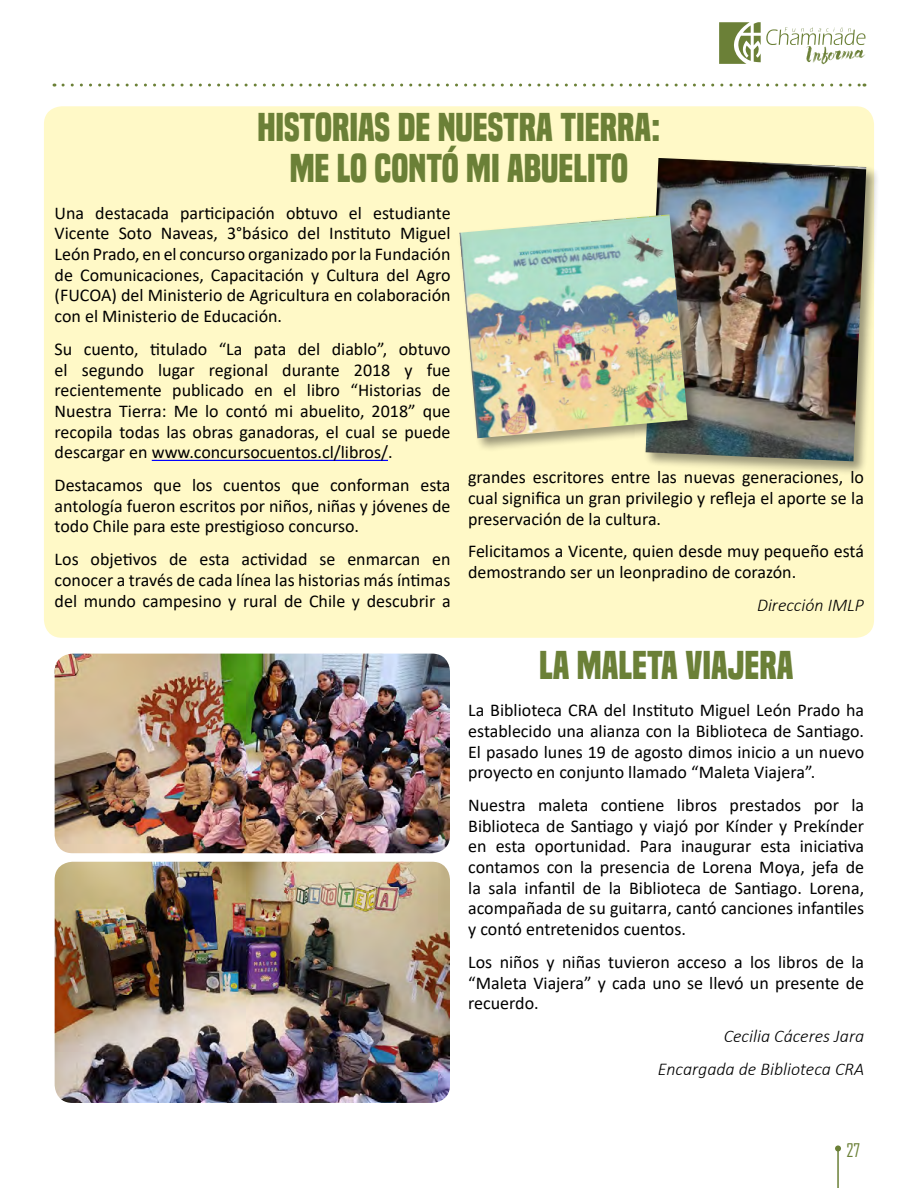
<style>
.page{position:relative;width:918px;height:1188px;background:#fff}
.page>*{position:absolute;margin:0;border:0;box-sizing:border-box;transform-origin:0 0}
.t1{font:700 37.5px/40.5px "Built Titling Rg";color:#6b8037;text-align:center}
.t2{font:18px/20.7px "Calibri";color:#000;text-align:justify}
.t3{font:italic 300 18px/32.7px "Calibri";color:#000;text-align:right}
.t4{font:18px "Agency FB";color:#6b8037}
</style>
<div class="page">
<div style="left:44px;top:106px;width:830px;height:532px;background:#fff9c7;border-radius:18px"></div>
<div style="left:644px;top:156px;width:237px;height:320px;background:#000;opacity:.4"></div>
<img style="left:646px;top:158px;width:220px;height:303px">
<div style="left:457px;top:213px;width:244px;height:240px;background:#000;opacity:.4"></div>
<img style="left:459px;top:214px;width:229px;height:224px">
<img style="left:55px;top:862px;width:395px;height:241px">
<img style="left:55px;top:654px;width:395px;height:199px">
<hr style="left:837px;top:1148px;width:2px;height:40px;background:#6b8037">
<svg style="left:835px;top:1145px;width:6px;height:6px"></svg>
<svg style="left:63px;top:84px;width:802px;height:3px"></svg>
<svg style="left:719px;top:22px;width:147px;height:42px"></svg>
<hr style="left:152px;top:460px;width:236px;height:1px;background:#00f">
<h1 class="t1" style="left:257px;top:107px;width:405px">HISTORIAS DE NUESTRA TIERRA:<br>ME LO CONTÓ MI ABUELITO</h1>
<p class="t2" style="left:55px;top:202px;width:398px">Una destacada participación obtuvo el estudiante Vicente Soto Naveas, 3°básico del Instituto Miguel León Prado, en el concurso organizado por la Fundación de Comunicaciones, Capacitación y Cultura del Agro (FUCOA) del Ministerio de Agricultura en colaboración con el Ministerio de Educación.</p>
<p class="t2" style="left:55px;top:338px;width:397px">Su cuento, titulado “La pata del diablo”, obtuvo el segundo lugar regional durante 2018 y fue recientemente publicado en el libro “Historias de Nuestra Tierra: Me lo contó mi abuelito, 2018” que recopila todas las obras ganadoras, el cual se puede descargar en www.concursocuentos.cl/libros/.</p>
<p class="t2" style="left:55px;top:474px;width:397px">Destacamos que los cuentos que conforman esta antología fueron escritos por niños, niñas y jóvenes de todo Chile para este prestigioso concurso.</p>
<p class="t2" style="left:55px;top:548px;width:397px">Los objetivos de esta actividad se enmarcan en conocer a través de cada línea las historias más íntimas del mundo campesino y rural de Chile y descubrir a</p>
<p class="t2" style="left:468px;top:467px;width:397px">grandes escritores entre las nuevas generaciones, lo cual significa un gran privilegio y refleja el aporte se la preservación de la cultura.</p>
<p class="t2" style="left:468px;top:541px;width:397px">Felicitamos a Vicente, quien desde muy pequeño está demostrando ser un leonpradino de corazón.</p>
<p class="t3" style="left:757px;top:588px;width:108px">Dirección IMLP</p>
<h1 class="t1" style="left:539px;top:645px;width:256px">LA MALETA VIAJERA</h1>
<p class="t2" style="left:468px;top:699px;width:397px">La Biblioteca CRA del Instituto Miguel León Prado ha establecido una alianza con la Biblioteca de Santiago.<br>El pasado lunes 19 de agosto dimos inicio a un nuevo proyecto en conjunto llamado “Maleta Viajera”.</p>
<p class="t2" style="left:468px;top:794px;width:398px">Nuestra maleta contiene libros prestados por la Biblioteca de Santiago y viajó por Kínder y Prekínder en esta oportunidad. Para inaugurar esta iniciativa contamos con la presencia de Lorena Moya, jefa de la sala infantil de la Biblioteca de Santiago. Lorena, acompañada de su guitarra, cantó canciones infantiles y contó entretenidos cuentos.</p>
<p class="t2" style="left:468px;top:951px;width:398px">Los niños y niñas tuvieron acceso a los libros de la “Maleta Viajera” y cada uno se llevó un presente de recuerdo.</p>
<p class="t3" style="left:658px;top:1019px;width:208px">Cecilia Cáceres Jara<br>Encargada de Biblioteca CRA</p>
<p class="t4" style="left:846px;top:1139px;width:15px">27</p>
</div>
